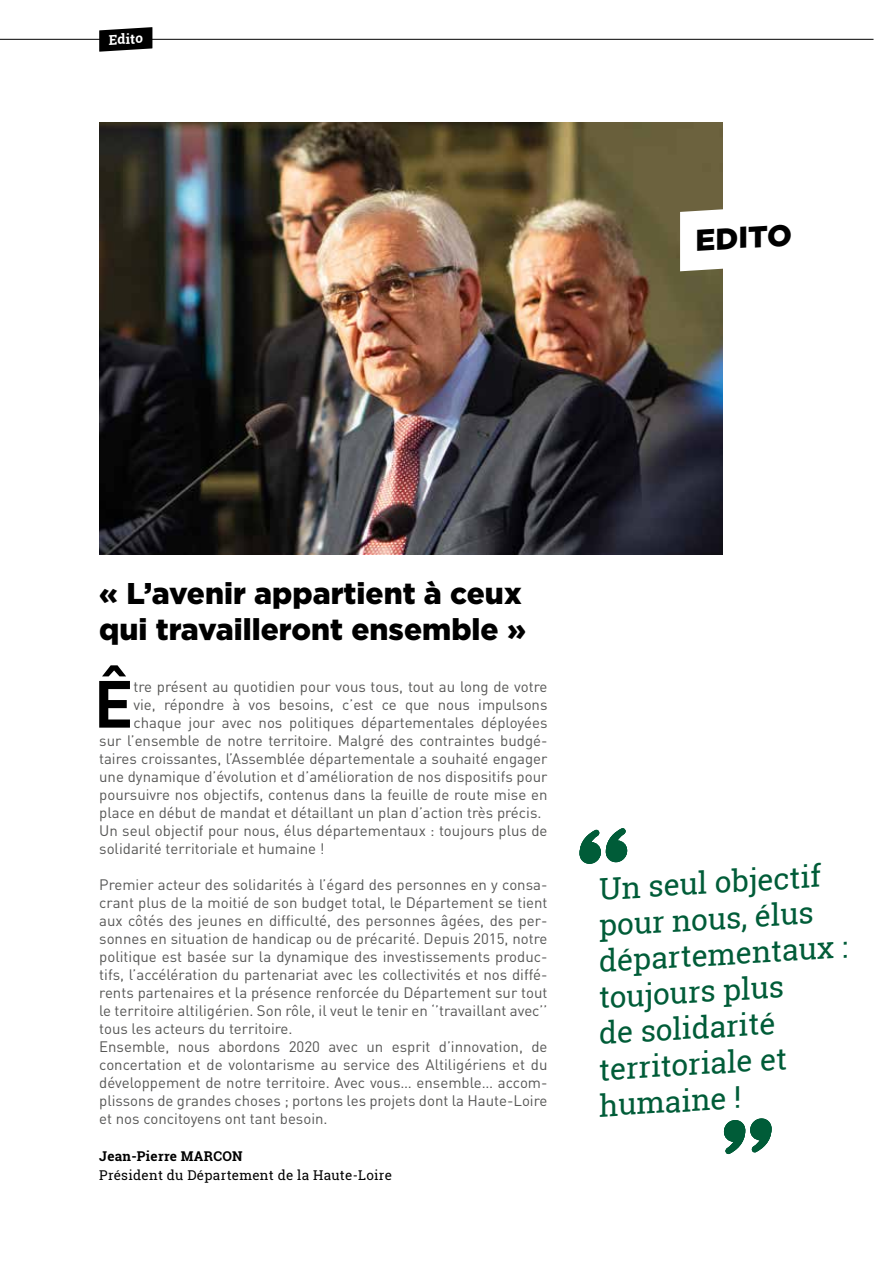
<style>
.page{position:relative;width:893px;height:1263px;background:#fff}
.page>*{position:absolute;margin:0;border:0;box-sizing:border-box;transform-origin:0 0}
.t1{font:700 65.55px "DIN Pro";color:#000}
.t2{font:30px "Roboto Slab";color:#005c38}
.t3{font:900 30px/36px "Gotham";color:#000}
.t4{font:15px/18px "DIN Pro";color:#575756}
.t5{font:13.5px "Roboto Slab";letter-spacing:.02em;color:#000}
.t6{font:700 13.5px "Roboto Slab";letter-spacing:.02em;color:#000}
.t7{font:700 13.5px "Roboto Slab";color:#fff}
</style>
<div class="page">
<hr style="left:0;top:39px;width:873px;height:1px;background:#000">
<img style="left:99px;top:122px;width:624px;height:433px">
<svg style="left:724px;top:1118px;width:47px;height:37px"></svg>
<svg style="left:579px;top:828px;width:48px;height:36px"></svg>
<svg style="left:680px;top:204px;width:43px;height:67px"></svg>
<svg style="left:99px;top:27px;width:53px;height:25px"></svg>
<p class="t7" style="left:108px;top:31px;width:36px;rotate:-3deg">Edito</p>
<h2 class="t3" style="left:694px;top:222px;width:98px;rotate:-4deg">EDITO</h2>
<h2 class="t3" style="left:99px;top:574px;width:428px">« L’avenir appartient à ceux qui travailleront ensemble »</h2>
<h1 class="t1" style="left:94px;top:659px;width:41px">Ê</h1>
<p class="t4" style="left:133px;top:677px;width:416px">tre présent au quotidien pour vous tous, tout au long de votre</p>
<p class="t4" style="left:133px;top:695px;width:416px">vie, répondre à vos besoins, c’est ce que nous impulsons</p>
<p class="t4" style="left:133px;top:713px;width:415px">chaque jour avec nos politiques départementales déployées</p>
<p class="t4" style="left:99px;top:731px;width:450px">sur l’ensemble de notre territoire. Malgré des contraintes budgé-</p>
<p class="t4" style="left:99px;top:749px;width:450px">taires croissantes, l’Assemblée départementale a souhaité engager</p>
<p class="t4" style="left:99px;top:767px;width:450px">une dynamique d’évolution et d’amélioration de nos dispositifs pour</p>
<p class="t4" style="left:99px;top:785px;width:450px">poursuivre nos objectifs, contenus dans la feuille de route mise en</p>
<p class="t4" style="left:99px;top:803px;width:444px">place en début de mandat et détaillant un plan d’action très précis.</p>
<p class="t4" style="left:99px;top:821px;width:450px">Un seul objectif pour nous, élus départementaux : toujours plus de</p>
<p class="t4" style="left:99px;top:839px;width:227px">solidarité territoriale et humaine !</p>
<p class="t4" style="left:99px;top:875px;width:450px">Premier acteur des solidarités à l’égard des personnes en y consa&shy;crant plus de la moitié de son budget total, le Département se tient aux côtés des jeunes en difficulté, des personnes âgées, des per&shy;sonnes en situation de handicap ou de précarité. Depuis 2015, notre politique est basée sur la dynamique des investissements produc&shy;tifs, l’accélération du partenariat avec les collectivités et nos diffé&shy;rents partenaires et la présence renforcée du Département sur tout le territoire altiligérien. Son rôle, il veut le tenir en ‘’travaillant avec’’ tous les acteurs du territoire.<br>Ensemble, nous abordons 2020 avec un esprit d’innovation, de concertation et de volontarisme au service des Altiligériens et du développement de notre territoire. Avec vous… ensemble… accom&shy;plissons de grandes choses ; portons les projets dont la Haute-Loire et nos concitoyens ont tant besoin.</p>
<p class="t6" style="left:99px;top:1147px;width:145px">Jean-Pierre MARCON</p>
<p class="t5" style="left:99px;top:1166px;width:294px">Président du Département de la Haute-Loire</p>
<h2 class="t2" style="left:597px;top:870px;width:224px;rotate:-4deg">Un seul objectif</h2>
<h2 class="t2" style="left:597px;top:906px;width:217px;rotate:-4deg">pour nous, élus</h2>
<h2 class="t2" style="left:597px;top:942px;width:251px;rotate:-4deg">départementaux :</h2>
<h2 class="t2" style="left:597px;top:978px;width:187px;rotate:-4deg">toujours plus</h2>
<h2 class="t2" style="left:597px;top:1014px;width:178px;rotate:-4deg">de solidarité</h2>
<h2 class="t2" style="left:597px;top:1050px;width:190px;rotate:-4deg">territoriale et</h2>
<h2 class="t2" style="left:597px;top:1086px;width:144px;rotate:-4deg">humaine !</h2>
</div>
